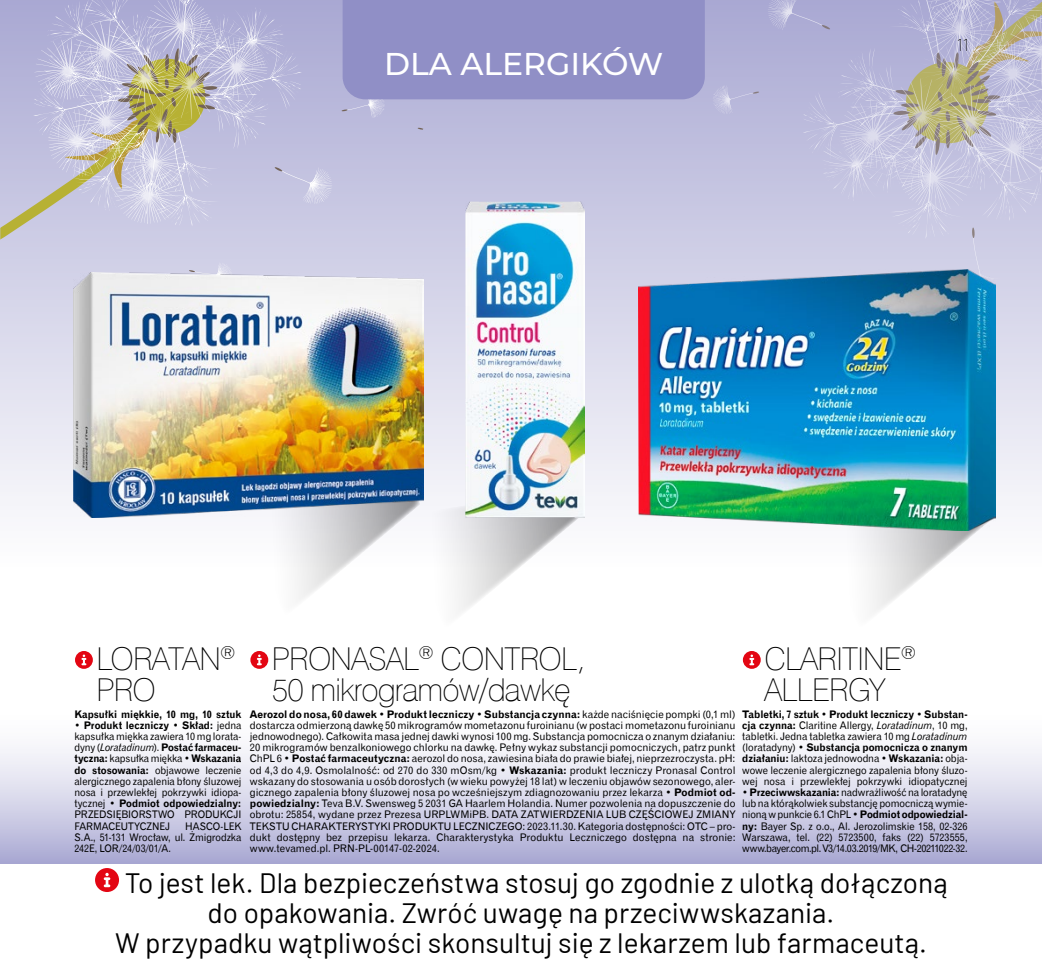
<style>
.page{position:relative;width:1042px;height:968px;background:#fff}
.page>*{position:absolute;margin:0;border:0;box-sizing:border-box;transform-origin:0 0}
.t1{font:31.5px/31.5px "Swis 721 Th EU Normal";letter-spacing:-.025em;color:#000}
.t2{font:500 31.5px "Montserrat";color:#fff}
.t3{font:28px "Barlow";color:#000}
.t4{font:100 17.5px "Barlow";color:#000}
.t5{font:10.5px/11.2px "Gothic 720 EU";letter-spacing:-.005em;color:#000;text-align:justify}
.t6{font:10.5px/11.2px "Gothic 720 EU";letter-spacing:-.005em;color:#000;text-align:justify;scale:.95 1}
.t7{font:10.5px/11.2px "Gothic 720 EU";letter-spacing:-.005em;color:#000;text-align:justify;scale:.94 1}
.t8{font:700 10.5px "Gothic 720 EU";color:#000;scale:.94 1}
.s1{font-weight:700}
.s2{font-style:italic}
</style>
<div class="page">
<div style="left:0;top:0;width:1042px;height:567px;background:linear-gradient(to bottom,#a9a8d3,#fefdfd)"></div>
<svg style="left:713px;top:85px;width:46px;height:29px"></svg>
<svg style="left:768px;top:0;width:274px;height:297px;background:#c0bfd5"></svg>
<svg style="left:0;top:0;width:705px;height:294px;background:#b8b7d5"></svg>
<div style="left:0;top:709px;width:1042px;height:154px;background:linear-gradient(to bottom,#fff,#b1b0d7)"></div>
<div style="left:250px;top:651px;width:18px;height:17px;background:#e30613;border-radius:50%"></div>
<svg style="left:257px;top:654px;width:5px;height:11px"></svg>
<div style="left:743px;top:651px;width:18px;height:17px;background:#e30613;border-radius:50%"></div>
<svg style="left:749px;top:654px;width:5px;height:11px"></svg>
<div style="left:75px;top:651px;width:18px;height:17px;background:#e30613;border-radius:50%"></div>
<svg style="left:81px;top:654px;width:5px;height:11px"></svg>
<svg style="left:805px;top:489px;width:194px;height:123px"></svg>
<img style="left:639px;top:269px;width:356px;height:261px">
<img style="left:466px;top:201px;width:119px;height:275px">
<svg style="left:230px;top:476px;width:355px;height:136px"></svg>
<img style="left:74px;top:272px;width:349px;height:246px">
<div style="left:95px;top:867px;width:24px;height:24px;background:#e30613;border-radius:50%"></div>
<svg style="left:104px;top:872px;width:6px;height:15px"></svg>
<h1 class="t2" style="left:384px;top:41px;width:281px">DLA ALERGIKÓW</h1>
<h3 class="t4" style="left:956px;top:32px;width:14px">11</h3>
<h1 class="t1" style="left:96px;top:642px;width:140px">LORATAN<sup>®<br></sup>PRO</h1>
<p class="t8" style="left:74px;top:707px;width:179px">Kapsułki miękkie, 10 mg, 10 sztuk</p>
<p class="t7" style="left:74px;top:719px;width:179px"><span class="s1">• Produkt leczniczy • Skład:</span> jedna kapsułka miękka zawiera 10 mg lorata&shy;dyny (<span class="s2">Loratadinum</span>). <span class="s1">Postać farmaceu&shy;tyczna:</span> kapsułka miękka <span class="s1">• Wskazania do stosowania:</span> objawowe leczenie alergicznego zapalenia błony śluzowej nosa i przewlekłej pokrzywki idiopa&shy;tycznej <span class="s1">• Podmiot odpowiedzialny:<br></span>PRZEDSIĘBIORSTWO PRODUKCJI FARMACEUTYCZNEJ</p>
<p class="t7" style="left:74px;top:820px;width:179px;text-indent:111px">HASCO-LEK S.A., 51-131 Wrocław, ul. Żmigrodzka 242E, LOR/24/03/01/A.</p>
<h1 class="t1" style="left:272px;top:642px;width:315px">PRONASAL<sup>®</sup> CONTROL,<br>50 mikrogramów/dawkę</h1>
<p class="t5" style="left:250px;top:708px;width:487px"><span class="s1">Aerozol do nosa, 60 dawek • Produkt leczniczy • Substancja czynna:</span> każde naciśnięcie pompki (0,1 ml) dostarcza odmierzoną dawkę 50 mikrogramów mometazonu furoinianu (w postaci mometazonu furoinianu jednowodnego). Całkowita masa jednej dawki wynosi 100 mg. Substancja pomocnicza o znanym działaniu:<br>20 mikrogramów benzalkoniowego chlorku na dawkę. Pełny wykaz substancji pomocniczych, patrz punkt ChPL 6 • <span class="s1">Postać farmaceutyczna:</span> aerozol do nosa, zawiesina biała do prawie białej, nieprzezroczysta. pH: od 4,3 do 4,9. Osmolalność: od 270 do 330 mOsm/kg <span class="s1">• Wskazania:</span> produkt leczniczy Pronasal Control wskazany do stosowania u osób dorosłych (w wieku powyżej 18 lat) w leczeniu objawów sezonowego, aler&shy;gicznego zapalenia błony śluzowej nosa po wcześniejszym zdiagnozowaniu przez lekarza <span class="s1">• Podmiot od&shy;powiedzialny:</span> Teva B.V. Swensweg 5 2031 GA Haarlem Holandia. Numer pozwolenia na dopuszczenie do obrotu: 25854, wydane przez Prezesa URPLWMiPB. DATA ZATWIERDZENIA LUB CZĘŚCIOWEJ ZMIANY TEKSTU CHARAKTERYSTYKI PRODUKTU LECZNICZEGO: 2023.11.30. Kategoria dostępności: OTC – pro&shy;dukt dostępny bez przepisu lekarza. Charakterystyka Produktu Leczniczego dostępna na stronie: www.tevamed.pl. PRN-PL-00147-02-2024.</p>
<h1 class="t1" style="left:764px;top:642px;width:153px">CLARITINE<sup>®<br></sup>ALLERGY</h1>
<p class="t6" style="left:742px;top:708px;width:239px"><span class="s1">Tabletki, 7 sztuk • Produkt leczniczy • Substan&shy;cja czynna:</span> Claritine Allergy, <span class="s2">Loratadinum</span>, 10 mg, tabletki. Jedna tabletka zawiera 10 mg <span class="s2">Loratadinum </span>(loratadyny) <span class="s1">• Substancja pomocnicza o znanym działaniu:</span> laktoza jednowodna <span class="s1">• Wskazania:</span> obja&shy;wowe leczenie alergicznego zapalenia błony śluzo&shy;wej nosa i przewlekłej pokrzywki idiopatycznej</p>
<p class="t6" style="left:742px;top:786px;width:239px"><span class="s1">• Przeciwwskazania:</span> nadwrażliwość na loratadynę lub na którąkolwiek substancję pomocniczą wymie&shy;nioną w punkcie 6.1 ChPL <span class="s1">• Podmiot odpowiedzial&shy;ny:</span> Bayer Sp. z o.o., Al. Jerozolimskie 158, 02-326<br>Warszawa, tel. (22) 5723500, faks (22) 5723555, www.bayer.com.pl. V3/14.03.2019/MK, CH-20211022-32.</p>
<h2 class="t3" style="left:125px;top:862px;width:824px">To jest lek. Dla bezpieczeństwa stosuj go zgodnie z ulotką dołączoną</h2>
<h2 class="t3" style="left:208px;top:892px;width:628px">do opakowania. Zwróć uwagę na przeciwwskazania.</h2>
<h2 class="t3" style="left:115px;top:922px;width:813px">W przypadku wątpliwości skonsultuj się z lekarzem lub farmaceutą.</h2>
</div>
